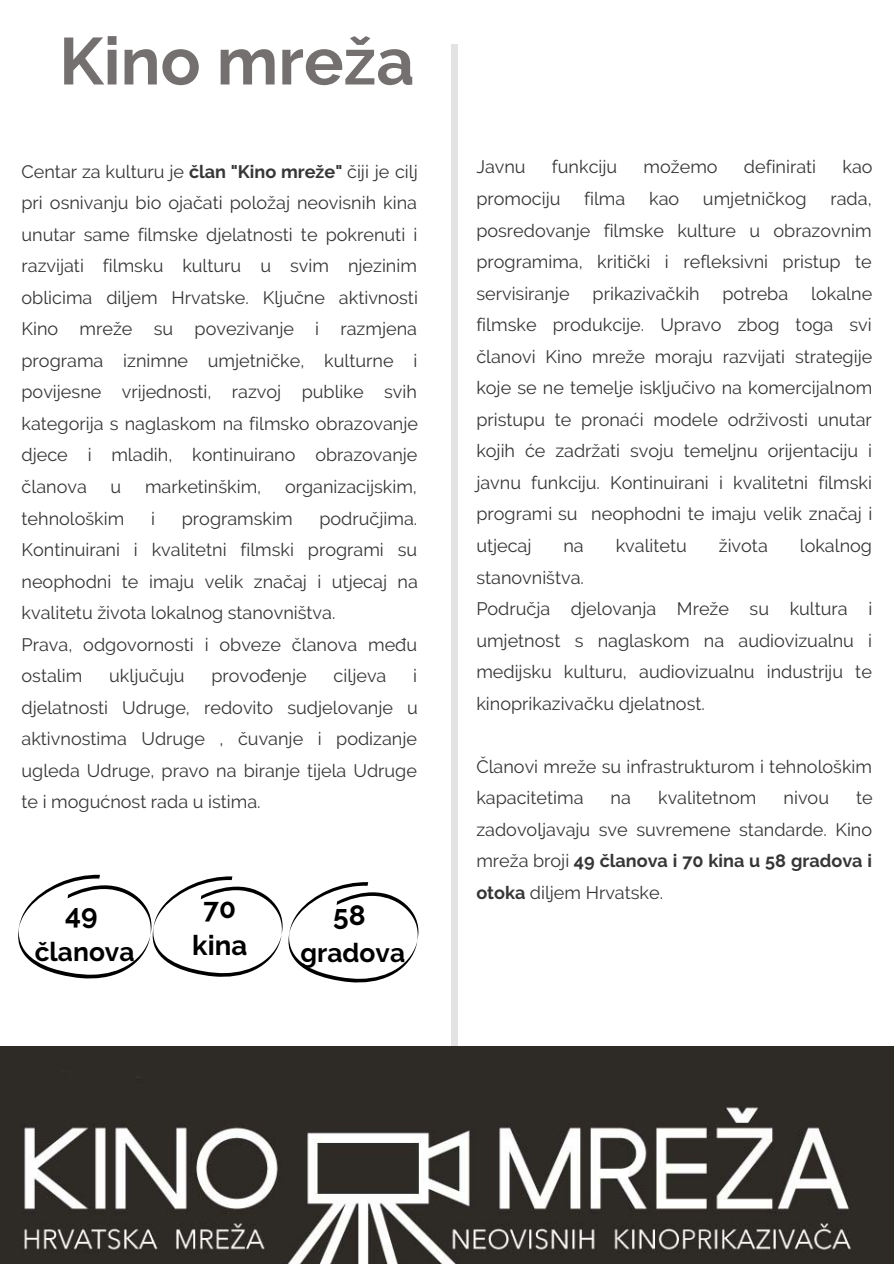
<style>
.page{position:relative;width:894px;height:1264px;background:#fff}
.page>*{position:absolute;margin:0;border:0;box-sizing:border-box;transform-origin:0 0}
.t1{font:700 66.3px "Raleway";color:#747070}
.t2{font:700 28.05px "Raleway";color:#000}
.t3{font:700 27.6px/37.5px "Raleway";color:#000;text-align:center}
.t4{font:700 26.4px "Raleway";color:#000}
.t5{font:18px/31.5px "Raleway";color:#363636;text-align:justify}
.s1{font-weight:700}
</style>
<div class="page">
<img style="left:0;top:1046px;width:893px;height:217px">
<div style="left:451px;top:44px;width:6px;height:1001px;background:#e3e3e3"></div>
<svg style="left:18px;top:874px;width:264px;height:105px"></svg>
<svg style="left:288px;top:882px;width:130px;height:101px"></svg>
<h1 class="t1" style="left:59px;top:22px;width:356px">Kino mreža</h1>
<p class="t5" style="left:22px;top:155px;width:398px">Centar za kulturu je <span class="s1">član "Kino mreže"</span> čiji je cilj pri osnivanju bio ojačati položaj neovisnih kina unutar same filmske djelatnosti te pokrenuti i razvijati filmsku kulturu u svim njezinim oblicima diljem Hrvatske. Ključne aktivnosti Kino mreže su povezivanje i razmjena programa iznimne umjetničke, kulturne i povijesne vrijednosti, razvoj publike svih kategorija s naglaskom na filmsko obrazovanje djece i mladih, kontinuirano obrazovanje članova</p>
<p class="t5" style="left:111px;top:471px;width:12px">u</p>
<p class="t5" style="left:145px;top:471px;width:118px">marketinškim,</p>
<p class="t5" style="left:285px;top:471px;width:133px">organizacijskim,</p>
<p class="t5" style="left:22px;top:502px;width:104px">tehnološkim</p>
<p class="t5" style="left:151px;top:502px;width:5px">i</p>
<p class="t5" style="left:182px;top:502px;width:112px">programskim</p>
<p class="t5" style="left:22px;top:502px;width:398px;text-align:left;text-indent:298px">područjima.<br>Kontinuirani i kvalitetni filmski programi su neophodni te imaju velik značaj i utjecaj na kvalitetu života lokalnog stanovništva.<br>Prava, odgovornosti i obveze članova među ostalim</p>
<p class="t5" style="left:22px;top:660px;width:398px;text-indent:391px">i djelatnosti Udruge, redovito sudjelovanje u aktivnostima Udruge , čuvanje i podizanje ugleda Udruge, pravo na biranje tijela Udruge te i mogućnost rada u istima.</p>
<p class="t5" style="left:109px;top:660px;width:77px">uključuju</p>
<p class="t5" style="left:211px;top:660px;width:97px">provođenje</p>
<p class="t5" style="left:333px;top:660px;width:54px">ciljeva</p>
<h2 class="t2" style="left:65px;top:897px;width:34px">49</h2>
<h3 class="t4" style="left:35px;top:935px;width:101px">članova</h3>
<h3 class="t3" style="left:192px;top:889px;width:56px">70 kina</h3>
<h2 class="t2" style="left:333px;top:898px;width:34px">58</h2>
<h3 class="t4" style="left:300px;top:936px;width:106px">gradova</h3>
<p class="t5" style="left:476px;top:151px;width:51px">Javnu</p>
<p class="t5" style="left:552px;top:151px;width:67px">funkciju</p>
<p class="t5" style="left:643px;top:151px;width:75px">možemo</p>
<p class="t5" style="left:743px;top:151px;width:74px">definirati</p>
<p class="t5" style="left:842px;top:151px;width:32px">kao</p>
<p class="t5" style="left:476px;top:183px;width:86px">promociju</p>
<p class="t5" style="left:584px;top:183px;width:43px">filma</p>
<p class="t5" style="left:649px;top:183px;width:32px">kao</p>
<p class="t5" style="left:702px;top:183px;width:105px">umjetničkog</p>
<p class="t5" style="left:476px;top:183px;width:397px;text-indent:354px">rada, posredovanje filmske kulture u obrazovnim programima, kritički i refleksivni pristup te servisiranje</p>
<p class="t5" style="left:476px;top:277px;width:397px;text-indent:335px">lokalne filmske produkcije. Upravo zbog toga svi članovi Kino mreže moraju razvijati strategije koje se ne temelje isključivo na komercijalnom pristupu te pronaći modele održivosti unutar kojih će zadržati svoju temeljnu orijentaciju i javnu funkciju. Kontinuirani i kvalitetni filmski programi su neophodni te imaju velik značaj i utjecaj</p>
<p class="t5" style="left:592px;top:277px;width:108px">prikazivačkih</p>
<p class="t5" style="left:722px;top:277px;width:67px">potreba</p>
<p class="t5" style="left:563px;top:530px;width:22px">na</p>
<p class="t5" style="left:615px;top:530px;width:73px">kvalitetu</p>
<p class="t5" style="left:718px;top:530px;width:50px">života</p>
<p class="t5" style="left:799px;top:530px;width:74px">lokalnog</p>
<p class="t5" style="left:476px;top:561px;width:397px;text-align:left">stanovništva.<br>Područja djelovanja Mreže su kultura i umjetnost s naglaskom na audiovizualnu i medijsku kulturu, audiovizualnu industriju te kinoprikazivačku djelatnost.</p>
<p class="t5" style="left:476px;top:750px;width:397px">Članovi mreže su infrastrukturom i tehnološkim kapacitetima</p>
<p class="t5" style="left:610px;top:782px;width:22px">na</p>
<p class="t5" style="left:658px;top:782px;width:100px">kvalitetnom</p>
<p class="t5" style="left:783px;top:782px;width:47px">nivou</p>
<p class="t5" style="left:476px;top:782px;width:398px;text-indent:380px">te zadovoljavaju sve suvremene standarde. Kino mreža broji <span class="s1">49 članova i 70 kina u 58 gradova i otoka</span> diljem Hrvatske.</p>
</div>
